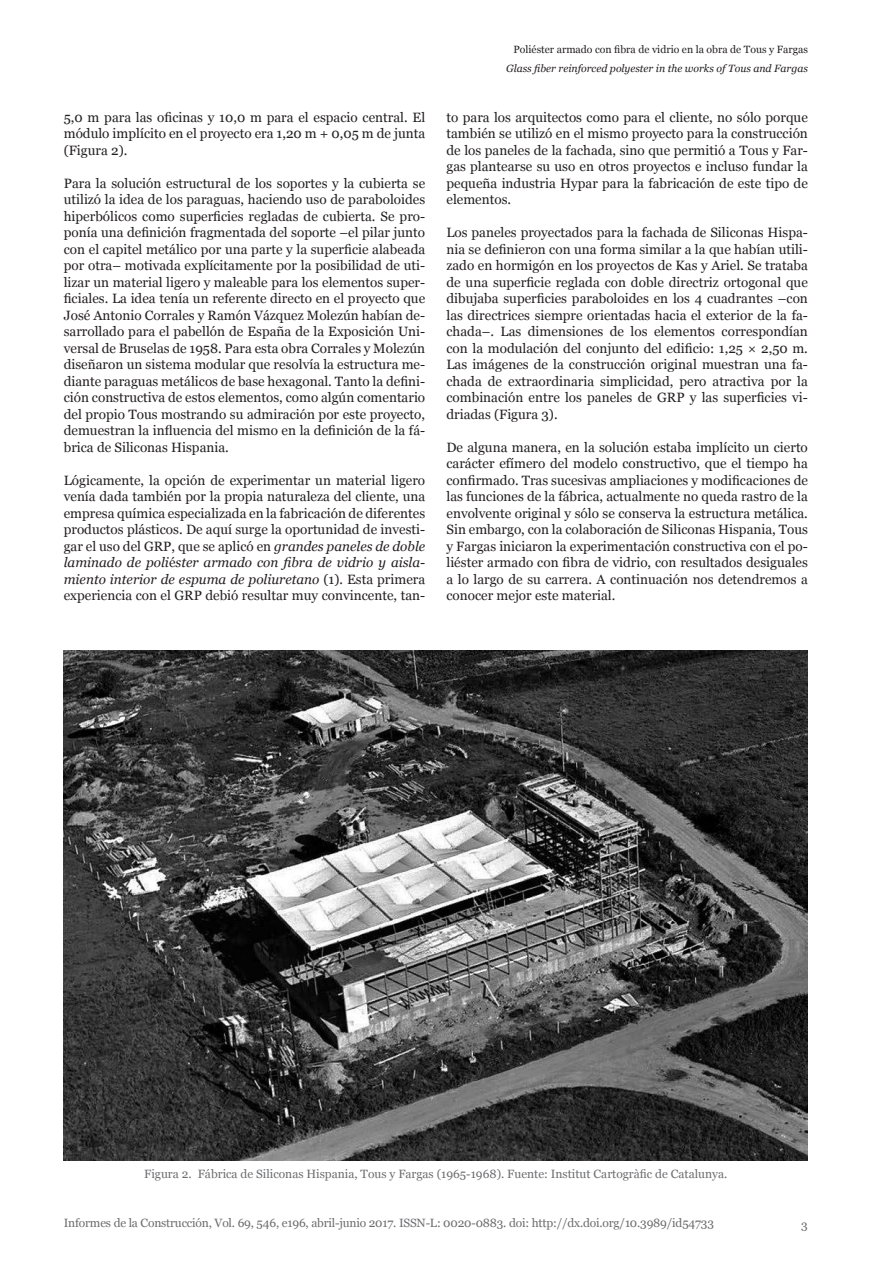
<style>
.page{position:relative;width:893px;height:1263px;background:#fff}
.page>*{position:absolute;margin:0;border:0;box-sizing:border-box;transform-origin:0 0}
.t1{font:13.5px/16.5px "Georgia";color:#231f20;text-align:justify}
.t2{font:12px "Georgia";color:#6c6d70}
.t3{font:italic 10.5px "Georgia";color:#231f20}
.t4{font:10.5px "Georgia";color:#231f20}
.s1{font-style:italic}
</style>
<div class="page">
<img style="left:64px;top:650px;width:744px;height:510px">
<p class="t1" style="left:64px;top:109px;width:363px">5,0 m para las oficinas y 10,0 m para el espacio central. El módulo implícito en el proyecto era 1,20 m + 0,05 m de junta (Figura 2).</p>
<p class="t1" style="left:64px;top:175px;width:363px">Para la solución estructural de los soportes y la cubierta se utilizó la idea de los paraguas, haciendo uso de paraboloides hiperbólicos como superficies regladas de cubierta. Se pro&shy;ponía una definición fragmentada del soporte –el pilar junto con el capitel metálico por una parte y la superficie alabeada por otra– motivada explícitamente por la posibilidad de uti&shy;lizar un material ligero y maleable para los elementos super&shy;ficiales. La idea tenía un referente directo en el proyecto que José Antonio Corrales y Ramón Vázquez Molezún habían de&shy;sarrollado para el pabellón de España de la Exposición Uni&shy;versal de Bruselas de 1958. Para esta obra Corrales y Molezún diseñaron un sistema modular que resolvía la estructura me&shy;diante paraguas metálicos de base hexagonal. Tanto la defini&shy;ción constructiva de estos elementos, como algún comentario del propio Tous mostrando su admiración por este proyecto, demuestran la influencia del mismo en la definición de la fá&shy;brica de Siliconas Hispania.</p>
<p class="t1" style="left:64px;top:472px;width:363px">Lógicamente, la opción de experimentar un material ligero venía dada también por la propia naturaleza del cliente, una empresa química especializada en la fabricación de diferentes productos plásticos. De aquí surge la oportunidad de investi&shy;gar el uso del GRP, que se aplicó en <span class="s1">grandes paneles de doble laminado de poli</span>é<span class="s1">ster armado con fibra de vidrio y aisla&shy;miento interior de espuma de poliuretano</span> (1)<span class="s1">.</span> Esta primera experiencia con el GRP debió resultar muy convincente, tan-</p>
<p class="t4" style="left:513px;top:43px;width:296px">Poliéster armado con fibra de vidrio en la obra de Tous y Fargas</p>
<p class="t3" style="left:506px;top:63px;width:303px">Glass fiber reinforced polyester in the works of Tous and Fargas</p>
<p class="t1" style="left:446px;top:109px;width:363px">to para los arquitectos como para el cliente, no sólo porque también se utilizó en el mismo proyecto para la construcción de los paneles de la fachada, sino que permitió a Tous y Far&shy;gas plantearse su uso en otros proyectos e incluso fundar la pequeña industria Hypar para la fabricación de este tipo de elementos.</p>
<p class="t1" style="left:446px;top:224px;width:363px">Los paneles proyectados para la fachada de Siliconas Hispa&shy;nia se definieron con una forma similar a la que habían utili&shy;zado en hormigón en los proyectos de Kas y Ariel. Se trataba de una superficie reglada con doble directriz ortogonal que dibujaba superficies paraboloides en los 4 cuadrantes –con las directrices siempre orientadas hacia el exterior de la fa&shy;chada–. Las dimensiones de los elementos correspondían con la modulación del conjunto del edificio: 1,25 × 2,50 m.<br>Las imágenes de la construcción original muestran una fa&shy;chada de extraordinaria simplicidad, pero atractiva por la combinación entre los paneles de GRP y las superficies vi&shy;driadas (Figura 3).</p>
<p class="t1" style="left:446px;top:439px;width:363px">De alguna manera, en la solución estaba implícito un cierto carácter efímero del modelo constructivo, que el tiempo ha confirmado. Tras sucesivas ampliaciones y modificaciones de las funciones de la fábrica, actualmente no queda rastro de la envolvente original y sólo se conserva la estructura metálica.<br>Sin embargo, con la colaboración de Siliconas Hispania, Tous y Fargas iniciaron la experimentación constructiva con el po&shy;liéster armado con fibra de vidrio, con resultados desiguales a lo largo de su carrera. A continuación nos detendremos a conocer mejor este material.</p>
<p class="t2" style="left:144px;top:1167px;width:585px">Figura 2. Fábrica de Siliconas Hispania, Tous y Fargas (1965-1968). Fuente: Institut Cartogràfic de Catalunya.</p>
<p class="t2" style="left:64px;top:1216px;width:652px">Informes de la Construcción, Vol. 69, 546, e196, abril-junio 2017. ISSN-L: 0020-0883. doi: http://dx.doi.org/10.3989/id54733</p>
<p class="t2" style="left:801px;top:1218px;width:8px">3</p>
</div>
